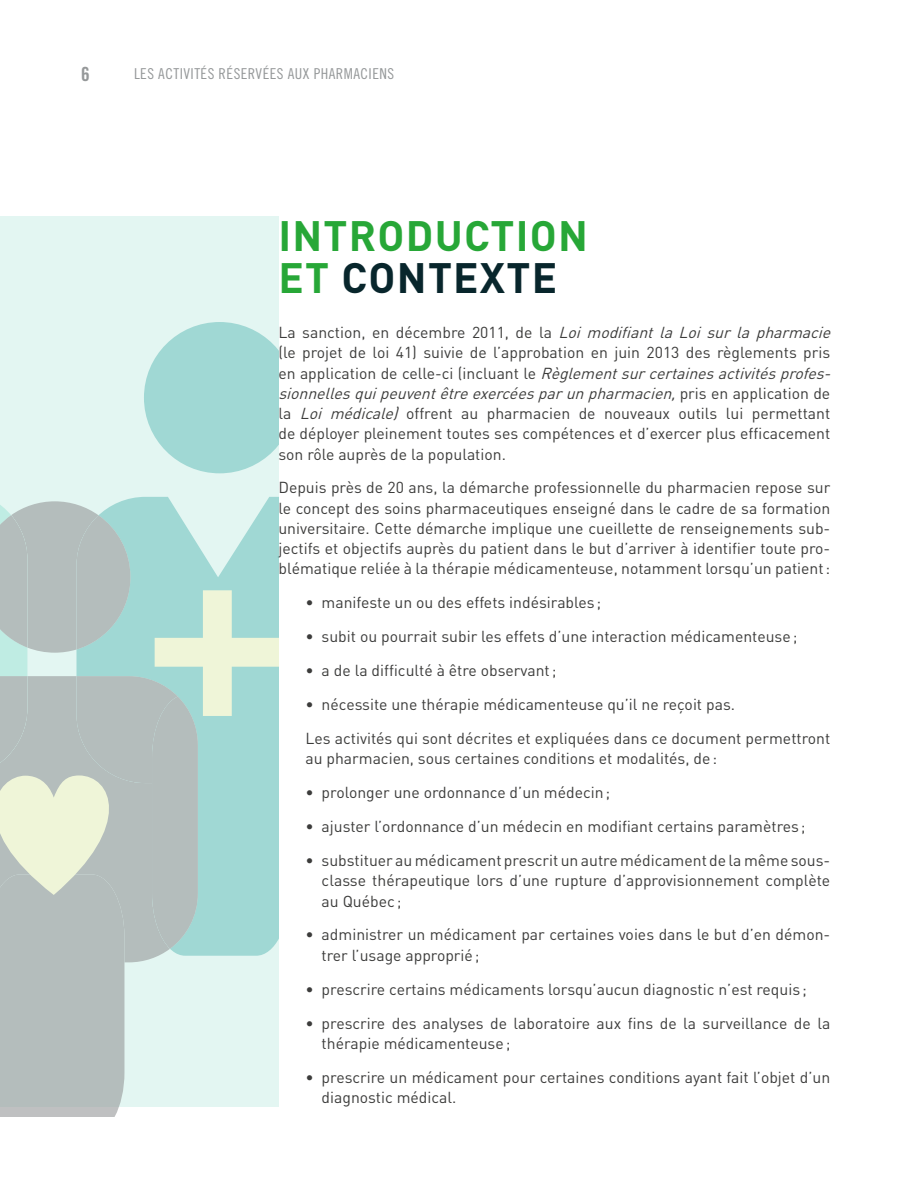
<style>
.page{position:relative;width:918px;height:1188px;background:#fff}
.page>*{position:absolute;margin:0;border:0;box-sizing:border-box;transform-origin:0 0}
.TITRE{font:700 42px/42px "DIN";letter-spacing:.03em;color:#27a737}
.t1{font:19.5px "Trade Gothic Bold Cond Twenty";color:#959899}
.Texte_gris{font:15.75px/20.2px "DIN";color:#3c3c3b}
.t2{font:15px "Trade Gothic Cond Eighteen";letter-spacing:.03em;color:#959899}
.s1{color:#08262c}
.s2{font-style:italic}
</style>
<div class="page">
<div style="left:0;top:216px;width:278px;height:891px;background:#e3f6f2"></div>
<svg style="left:144px;top:322px;width:134px;height:151px"></svg>
<svg style="left:0;top:496px;width:278px;height:620px"></svg>
<p class="t1" style="left:81px;top:62px;width:10px">6</p>
<p class="t2" style="left:134px;top:65px;width:262px">LES ACTIVITÉS RÉSERVÉES AUX PHARMACIENS</p>
<p class="TITRE" style="left:278px;top:213px;width:311px">INTRODUCTION<br>ET <span class="s1">CONTEXTE</span></p>
<p class="Texte_gris" style="left:278px;top:322px;width:558px">L a s a n c t i o n , e n d é c e m b re 2 0 1 1 , d e l a <span class="s2">Loi modifiant la Loi sur la pharmacie </span>(le projet de loi 41) suivie de l’approbation en juin 2013 des règlements pris e n a p p l i c a t i o n d e c e l le - c i ( i n c l u a n t le <span class="s2">Règlementsurcertainesactivitésprofes&shy;sionnellesquipeuventêtreexercéesparunpharmacien,</span>p r i s e n a p p l i c a t i o n d e la <span class="s2">Loi médicale)</span> offrent au pharmacien de nouveaux outils lui permettant de déployer pleinement toutes ses compétences et d’exercer plus efficacement son rôle auprès de la population.</p>
<p class="Texte_gris" style="left:278px;top:477px;width:553px;text-align:justify">Depuis près de 20 ans, la démarche professionnelle du pharmacien repose sur le concept des soins pharmaceutiques enseigné dans le cadre de sa formation universitaire. Cette démarche implique une cueillette de renseignements sub&shy;jectifs et objectifs auprès du patient dans le but d’arriver à identifier toute pro&shy;blématique reliée à la thérapie médicamenteuse, notamment lorsqu’un patient:</p>
<p class="Texte_gris" style="left:305px;top:592px;width:297px">• manifeste un ou des effets indésirables ;</p>
<p class="Texte_gris" style="left:305px;top:626px;width:493px">• subit ou pourrait subir les effets d’une interaction médicamenteuse;</p>
<p class="Texte_gris" style="left:305px;top:660px;width:253px">• a de la difficulté à être observant;</p>
<p class="Texte_gris" style="left:305px;top:694px;width:431px">• nécessite une thérapie médicamenteuse qu’il ne reçoit pas.</p>
<p class="Texte_gris" style="left:305px;top:728px;width:526px">Les activités qui sont décrites et expliquées dans ce document permettront au pharmacien, sous certaines conditions et modalités, de:</p>
<p class="Texte_gris" style="left:305px;top:782px;width:306px">• prolonger une ordonnance d’un médecin;</p>
<p class="Texte_gris" style="left:305px;top:816px;width:502px">• ajuster l’ordonnance d’un médecin en modifiant certains paramètres ;</p>
<p class="Texte_gris" style="left:322px;top:850px;width:510px;text-align:justify;text-indent:-16px">• substituer au médicament prescrit un autre médicament de la même sous&shy;classe thérapeutique lors d’une rupture d’approvisionnement complète au Québec ;</p>
<p class="Texte_gris" style="left:322px;top:924px;width:510px;text-indent:-16px">• administrer un médicament par certaines voies dans le but d’en démon&shy;trer l’usage approprié;</p>
<p class="Texte_gris" style="left:305px;top:979px;width:503px">• prescrire certains médicaments lorsqu’aucun diagnostic n’est requis ;</p>
<p class="Texte_gris" style="left:322px;top:1012px;width:510px;text-indent:-16px">• prescrire des analyses de laboratoire aux fins de la surveillance de la thérapie médicamenteuse;</p>
<p class="Texte_gris" style="left:322px;top:1067px;width:510px;text-indent:-16px">• prescrire un médicament pour certaines conditions ayant fait l’objet d’un diagnostic médical.</p>
</div>
